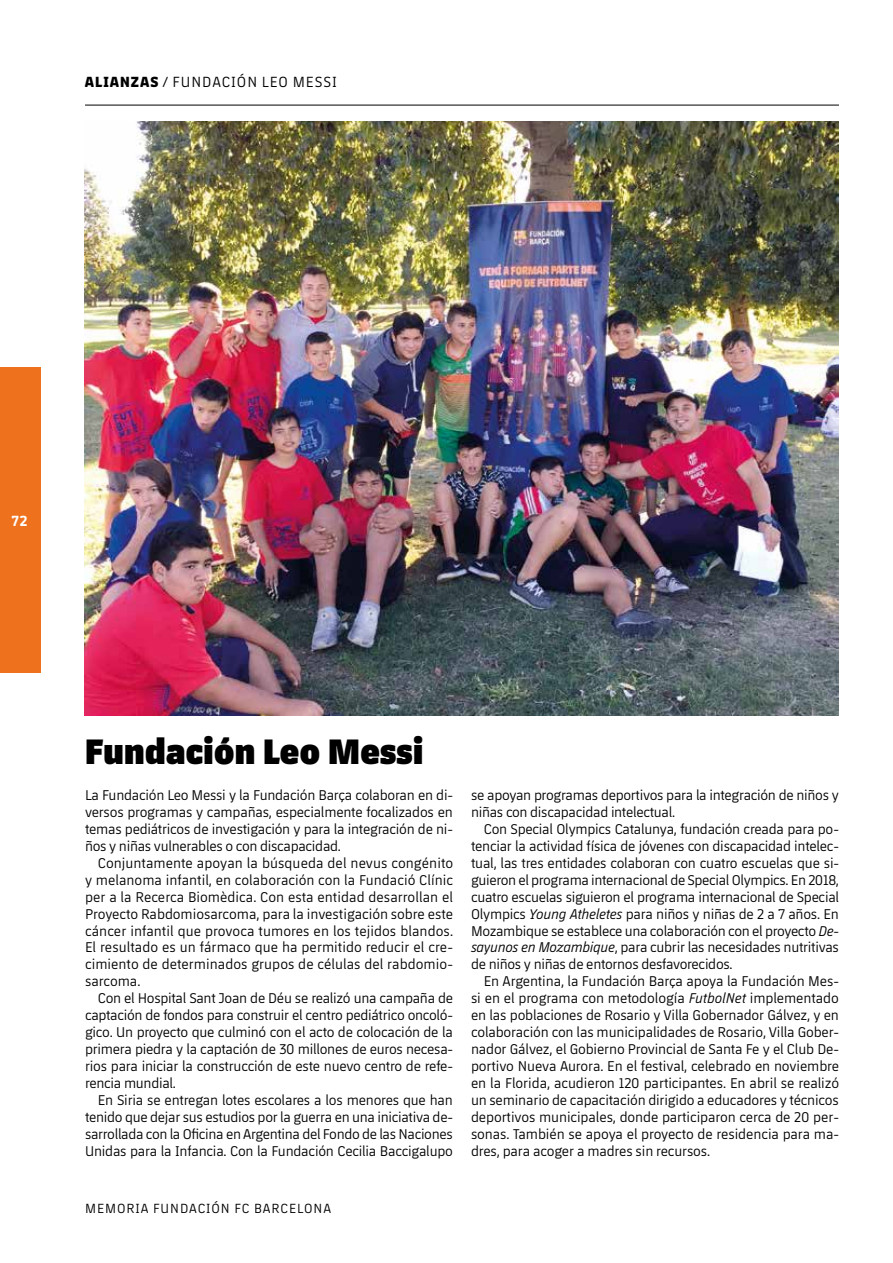
<style>
.page{position:relative;width:893px;height:1263px;background:#fff}
.page>*{position:absolute;margin:0;border:0;box-sizing:border-box;transform-origin:0 0}
.t1{font:800 36px "FCBARCELONA";letter-spacing:.01em;color:#000}
.t2{font:15px "FCBARCELONA";letter-spacing:.065em;color:#000}
.t3{font:700 15px "FCBARCELONA";color:#fff}
.t4{font:14.4px/17px "FCBARCELONA";letter-spacing:-.02em;color:#000;text-align:justify}
.t5{font:13.5px "FCBARCELONA";letter-spacing:.07em;color:#000}
.s1{font-weight:800}
.s2{font-style:italic}
</style>
<div class="page">
<div style="left:0;top:367px;width:40px;height:305px;background:#ee721e"></div>
<hr style="left:85px;top:105px;width:754px;height:1px;background:#000">
<img style="left:85px;top:122px;width:754px;height:593px">
<p class="t2" style="left:85px;top:72px;width:254px"><span class="s1">ALIANZAS</span> / FUNDACIÓN LEO MESSI</p>
<p class="t3" style="left:12px;top:510px;width:17px">72</p>
<h1 class="t1" style="left:85px;top:724px;width:340px">Fundación Leo Messi</h1>
<p class="t4" style="left:85px;top:786px;width:369px">La Fundación Leo Messi y la Fundación Barça colaboran en di&shy;versos programas y campañas, especialmente focalizados en temas pediátricos de investigación y para la integración de ni&shy;ños y niñas vulnerables o con discapacidad.</p>
<p class="t4" style="left:85px;top:854px;width:370px;text-indent:13px">Conjuntamente apoyan la búsqueda del nevus congénito y melanoma infantil, en colaboración con la Fundació Clínic per a la Recerca Biomèdica. Con esta entidad desarrollan el Proyecto Rabdomiosarcoma, para la investigación sobre este cáncer infantil que provoca tumores en los tejidos blandos.<br>El resultado es un fármaco que ha permitido reducir el cre&shy;cimiento de determinados grupos de células del rabdomio&shy;sarcoma.</p>
<p class="t4" style="left:85px;top:989px;width:370px;text-indent:13px">Con el Hospital Sant Joan de Déu se realizó una campaña de captación de fondos para construir el centro pediátrico oncoló&shy;gico. Un proyecto que culminó con el acto de colocación de la primera piedra y la captación de 30 millones de euros necesa&shy;rios para iniciar la construcción de este nuevo centro de refe&shy;rencia mundial.</p>
<p class="t4" style="left:85px;top:1091px;width:369px;text-indent:13px">En Siria se entregan lotes escolares a los menores que han tenido que dejar sus estudios por la guerra en una iniciativa de&shy;sarrollada con la Oficina en Argentina del Fondo de las Naciones Unidas para la Infancia. Con la Fundación Cecilia Baccigalupo</p>
<p class="t5" style="left:85px;top:1199px;width:247px">MEMORIA FUNDACIÓN FC BARCELONA</p>
<p class="t4" style="left:471px;top:786px;width:369px">se apoyan programas deportivos para la integración de niños y niñas con discapacidad intelectual.</p>
<p class="t4" style="left:471px;top:820px;width:370px;text-indent:13px">Con Special Olympics Catalunya, fundación creada para po&shy;tenciar la actividad física de jóvenes con discapacidad intelec&shy;tual, las tres entidades colaboran con cuatro escuelas que si&shy;guieron el programa internacional de Special Olympics. En 2018, cuatro escuelas siguieron el programa internacional de Special Olympics <span class="s2">Young Atheletes</span> para niños y niñas de 2 a 7 años. En Mozambique se establece una colaboración con el proyecto <span class="s2">De&shy;sayunos en Mozambique</span>, para cubrir las necesidades nutritivas de niños y niñas de entornos desfavorecidos.</p>
<p class="t4" style="left:471px;top:972px;width:370px;text-indent:13px">En Argentina, la Fundación Barça apoya la Fundación Mes&shy;si en el programa con metodología <span class="s2">FutbolNet</span> implementado en las poblaciones de Rosario y Villa Gobernador Gálvez, y en colaboración con las municipalidades de Rosario, Villa Gober&shy;nador Gálvez, el Gobierno Provincial de Santa Fe y el Club De&shy;portivo Nueva Aurora. En el festival, celebrado en noviembre en la Florida, acudieron 120 participantes. En abril se realizó un seminario de capacitación dirigido a educadores y técnicos deportivos municipales, donde participaron cerca de 20 per&shy;sonas. También se apoya el proyecto de residencia para ma&shy;dres, para acoger a madres sin recursos.</p>
</div>
